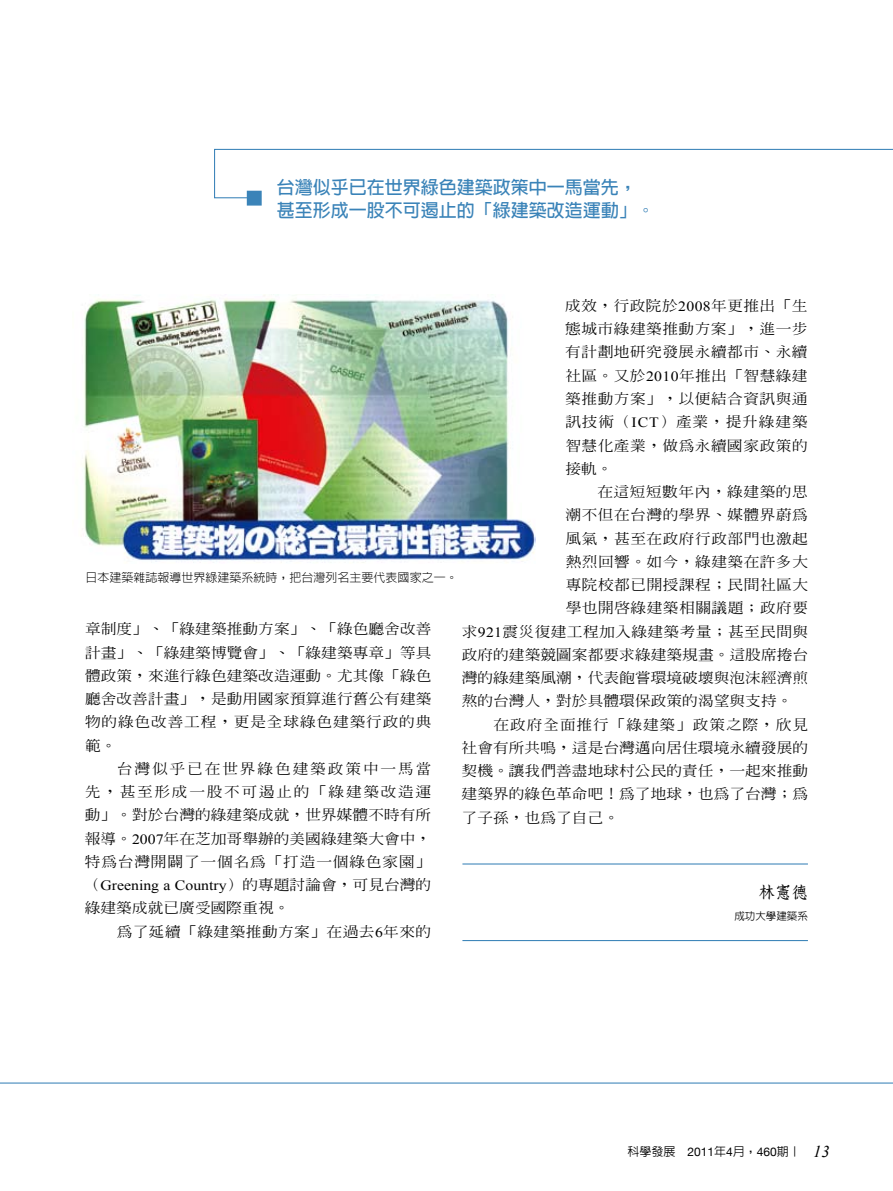
<style>
.page{position:relative;width:893px;height:1191px;background:#fff}
.page>*{position:absolute;margin:0;border:0;box-sizing:border-box;transform-origin:0 0}
.t1{font:700 18px/22.5px "AR Hei B5";color:#3a83b8}
.t2{font:16.5px "DF Fang Song Std W6";color:#000}
.t3{font:500 14.1px/23.2px "AR Ming B5";letter-spacing:.025em;color:#000;text-align:justify;scale:1.11 1}
.t4{font:500 14.1px "AR Ming B5";color:#000;scale:1.11 1}
.t5{font:14.1px "Times New Roman";color:#000;scale:1.11 1}
.t6{font:500 14.1px "AR Ming B5";letter-spacing:.055em;color:#000;scale:1.11 1}
.t7{font:300 12px "AR Hei B5";color:#000}
.t8{font:500 12px "AR Hei B5";color:#000}
.t9{font:500 10.5px "AR Hei B5";color:#000}
.s1{font-family:"Times New Roman";font-weight:400}
.s2{font-family:"AR Ming B5";font-weight:500}
.s3{font-family:"Helvetica Neue";font-weight:400}
.s4{font-family:"Times New Roman";font-weight:400;font-style:italic;font-size:16.5px}
</style>
<div class="page">
<hr style="left:462px;top:863px;width:346px;height:1px;background:#3a83b8">
<hr style="left:462px;top:940px;width:346px;height:1px;background:#3a83b8">
<svg style="left:214px;top:148px;width:679px;height:51px"></svg>
<div style="left:247px;top:191px;width:15px;height:15px;background:#3a83b8;border:2px solid #3a83b8"></div>
<svg style="left:0;top:1082px;width:893px;height:2px;background:#95bcd8"></svg>
<img style="left:83px;top:295px;width:452px;height:268px">
<p class="t1" style="left:277px;top:176px;width:379px">台灣似乎已在世界綠色建築政策中一馬當先，甚至形成一股不可遏止的「綠建築改造運動」。</p>
<p class="t7" style="left:86px;top:571px;width:373px">日本建築雜誌報導世界綠建築系統時，把台灣列名主要代表國家之一。</p>
<p class="t3" style="left:85px;top:617px;width:314px">章制度」、「綠建築推動方案」、「綠色廳舍改善計畫」、「綠建築博覽會」、「綠建築專章」等具體政策，來進行綠色建築改造運動。尤其像「綠色廳舍改善計畫」，是動用國家預算進行舊公有建築物的綠色改善工程，更是全球綠色建築行政的典範。</p>
<p class="t3" style="left:85px;top:757px;width:314px;text-indent:32px">台灣似乎已在世界綠色建築政策中一馬當先，甚至形成一股不可遏止的「綠建築改造運動」。對於台灣的綠建築成就，世界媒體不時有所報導。<span class="s1">2007</span>年在芝加哥舉辦的美國綠建築大會中，特為台灣開闢了一個名為「打造一個綠色家園」</p>
<p class="t5" style="left:85px;top:876px;width:314px"><span class="s2">（</span>Greening a Country<span class="s2">）的專題討論會，可見台灣的</span></p>
<p class="t3" style="left:117px;top:896px;width:285px;text-indent:-32px">綠建築成就已廣受國際重視。<br>為了延續「綠建築推動方案」在過去<span class="s1">6</span>年來的</p>
<p class="t3" style="left:565px;top:294px;width:220px">成效，行政院於<span class="s1">2008</span>年更推出「生態城市綠建築推動方案」，進一步有計劃地研究發展永續都市、永續社區。又於<span class="s1">2010</span>年推出「智慧綠建築推動方案」，以便結合資訊與通訊技術（<span class="s1">ICT</span>）產業，提升綠建築智慧化產業，做為永續國家政策的接軌。</p>
<p class="t3" style="left:597px;top:480px;width:191px">在這短短數年內，綠建築的思</p>
<p class="t3" style="left:565px;top:503px;width:220px">潮不但在台灣的學界、媒體界蔚為</p>
<p class="t3" style="left:566px;top:526px;width:220px">風氣，甚至在政府行政部門也激起</p>
<p class="t3" style="left:566px;top:550px;width:220px">熱烈回響。如今，綠建築在許多大</p>
<p class="t3" style="left:566px;top:573px;width:220px">專院校都已開授課程；民間社區大</p>
<p class="t3" style="left:566px;top:596px;width:220px">學也開啟綠建築相關議題；政府要</p>
<p class="t3" style="left:462px;top:619px;width:314px">求<span class="s1">921</span>震災復建工程加入綠建築考量；甚至民間與</p>
<p class="t4" style="left:462px;top:647px;width:314px">政府的建築競圖案都要求綠建築規畫。這股席捲台</p>
<p class="t4" style="left:462px;top:670px;width:314px">灣的綠建築風潮，代表飽嘗環境破壞與泡沫經濟煎</p>
<p class="t4" style="left:462px;top:694px;width:299px">熬的台灣人，對於具體環保政策的渴望與支持。</p>
<p class="t6" style="left:494px;top:717px;width:285px">在政府全面推行「綠建築」政策之際，欣見</p>
<p class="t4" style="left:462px;top:740px;width:314px">社會有所共鳴，這是台灣邁向居住環境永續發展的</p>
<p class="t4" style="left:462px;top:763px;width:314px">契機。讓我們善盡地球村公民的責任，一起來推動</p>
<p class="t4" style="left:462px;top:787px;width:314px">建築界的綠色革命吧！為了地球，也為了台灣；為</p>
<p class="t4" style="left:462px;top:810px;width:143px">了子孫，也為了自己。</p>
<p class="t2" style="left:758px;top:883px;width:51px">林憲德</p>
<p class="t9" style="left:734px;top:910px;width:75px">成功大學建築系</p>
<p class="t8" style="left:627px;top:1145px;width:204px">科學發展 <span class="s3">2011</span>年<span class="s3">4</span>月，<span class="s3">460</span>期｜ <span class="s4">13</span></p>
</div>
